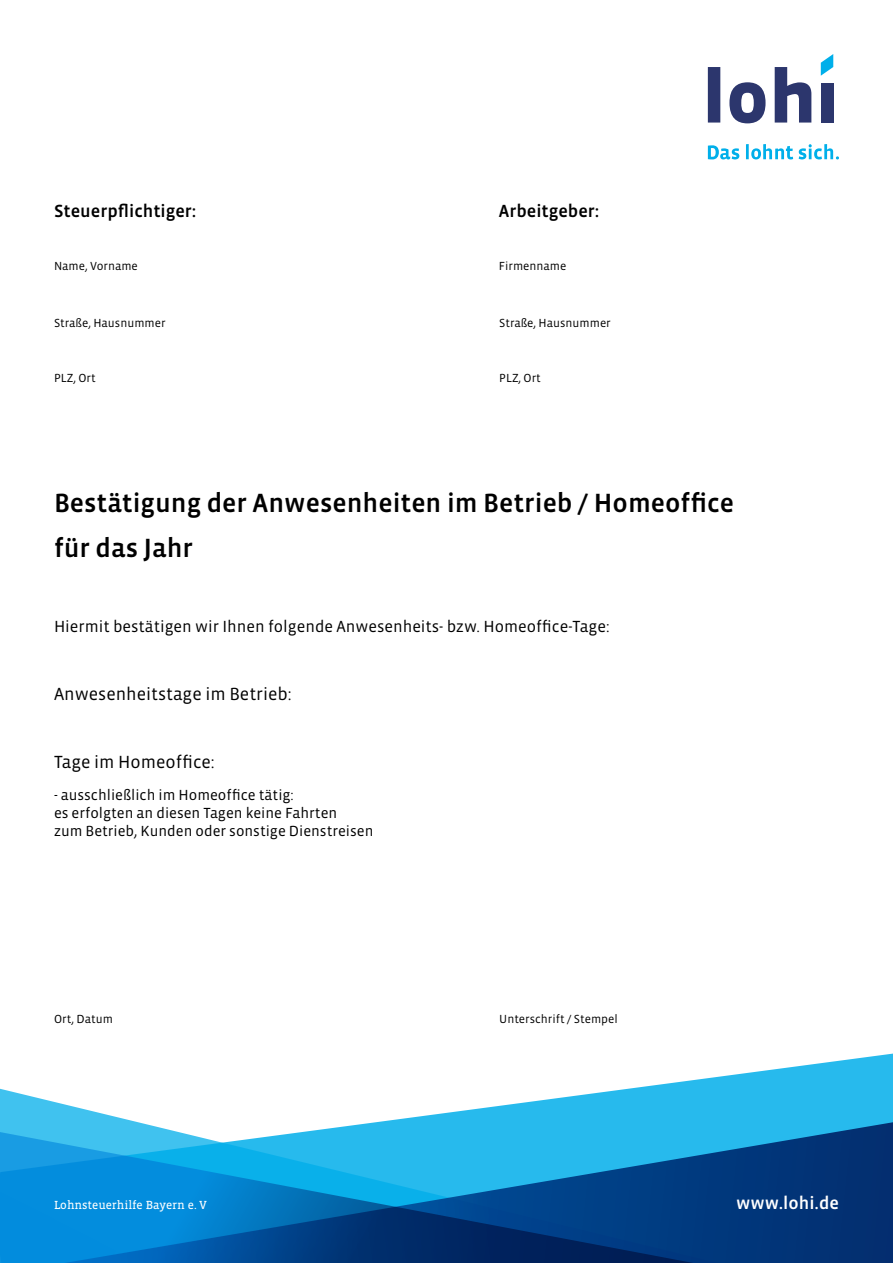
<style>
.page{position:relative;width:893px;height:1263px;background:#fff}
.page>*{position:absolute;margin:0;border:0;box-sizing:border-box;transform-origin:0 0}
.t1{font:500 27px/45px "Vista Sans OT";color:#000}
.t2{font:18px "Vista Sans OT";color:#000}
.t3{font:500 18px "Vista Sans OT";color:#000}
.t4{font:500 18px "Vista Sans OT";color:#fff}
.t5{font:16.5px "Vista Sans OT";color:#000}
.t6{font:15px/18px "Vista Sans OT";color:#000}
.t7{font:12px "Vista Sans OT";color:#000}
.t8{font:12px "Vista Slab OTCE";color:#fff}
</style>
<div class="page">
<svg style="left:589px;top:1053px;width:304px;height:41px"></svg>
<svg style="left:0;top:1094px;width:893px;height:169px;background:#2584be"></svg>
<svg style="left:821px;top:54px;width:12px;height:22px"></svg>
<svg style="left:775px;top:67px;width:36px;height:56px"></svg>
<svg style="left:708px;top:67px;width:12px;height:56px"></svg>
<div style="left:821px;top:83px;width:12px;height:40px;background:#2c366d"></div>
<svg style="left:729px;top:82px;width:36px;height:41px"></svg>
<svg style="left:708px;top:145px;width:31px;height:14px"></svg>
<svg style="left:746px;top:144px;width:47px;height:15px"></svg>
<svg style="left:799px;top:144px;width:40px;height:15px"></svg>
<p class="t3" style="left:54px;top:202px;width:144px">Steuerpflichtiger:</p>
<p class="t3" style="left:499px;top:202px;width:102px">Arbeitgeber:</p>
<p class="t7" style="left:54px;top:259px;width:85px">Name, Vorname</p>
<p class="t7" style="left:499px;top:259px;width:69px">Firmenname</p>
<p class="t7" style="left:54px;top:316px;width:113px">Straße, Hausnummer</p>
<p class="t7" style="left:499px;top:316px;width:113px">Straße, Hausnummer</p>
<p class="t7" style="left:54px;top:372px;width:43px">PLZ, Ort</p>
<p class="t7" style="left:499px;top:372px;width:43px">PLZ, Ort</p>
<h1 class="t1" style="left:54px;top:481px;width:681px">Bestätigung der Anwesenheiten im Betrieb / Homeoffice für das Jahr</h1>
<p class="t5" style="left:54px;top:617px;width:557px">Hiermit bestätigen wir Ihnen folgende Anwesenheits- bzw. Homeoffice-Tage:</p>
<p class="t2" style="left:54px;top:685px;width:239px">Anwesenheitstage im Betrieb:</p>
<p class="t2" style="left:54px;top:753px;width:162px">Tage im Homeoffice:</p>
<p class="t6" style="left:54px;top:786px;width:321px">- ausschließlich im Homeoffice tätig:<br>es erfolgten an diesen Tagen keine Fahrten<br>zum Betrieb, Kunden oder sonstige Dienstreisen</p>
<p class="t7" style="left:54px;top:1013px;width:60px">Ort, Datum</p>
<p class="t7" style="left:499px;top:1013px;width:120px">Unterschrift / Stempel</p>
<p class="t8" style="left:54px;top:1198px;width:154px">Lohnsteuerhilfe Bayern e. V</p>
<p class="t4" style="left:736px;top:1194px;width:104px">www.lohi.de</p>
</div>
